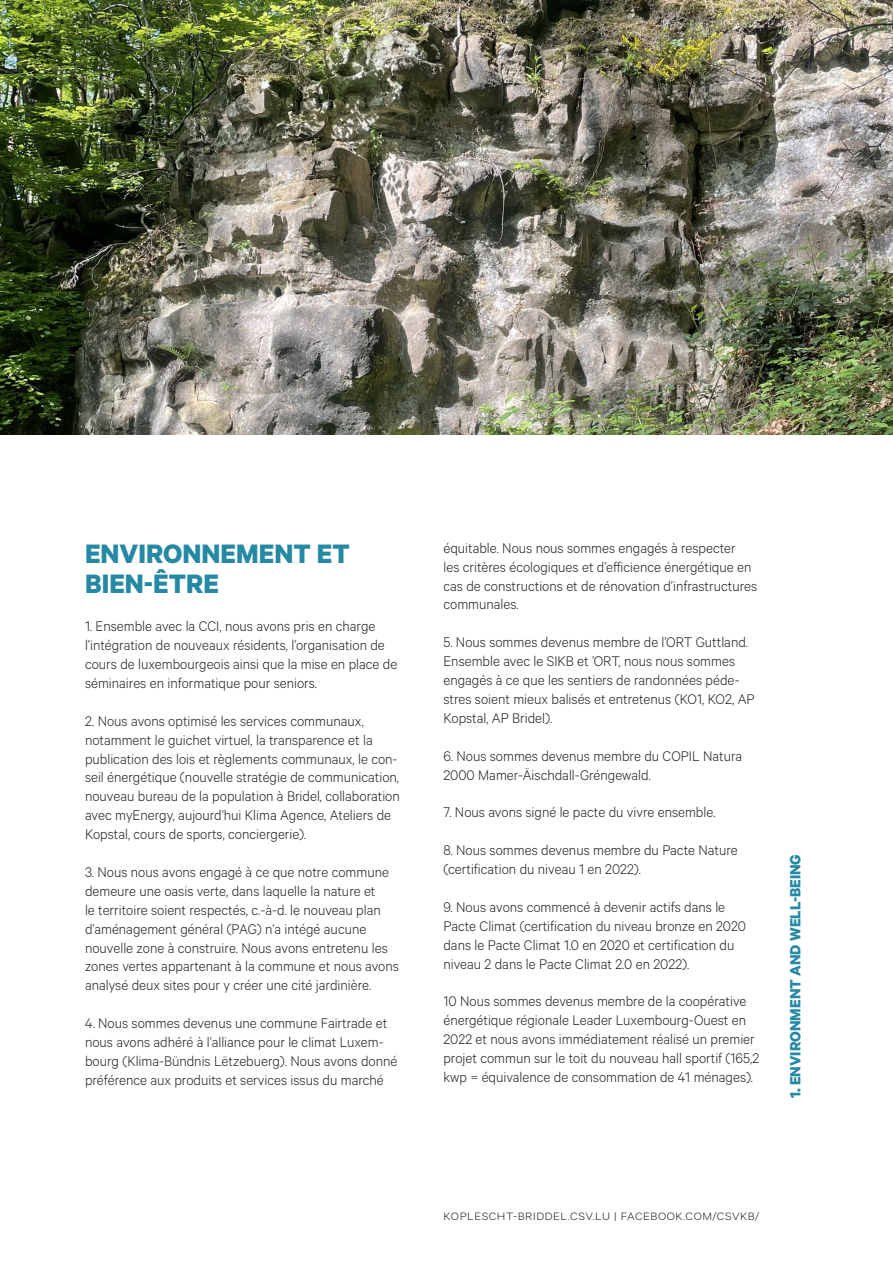
<style>
.page{position:relative;width:893px;height:1263px;background:#fff}
.page>*{position:absolute;margin:0;border:0;box-sizing:border-box;transform-origin:0 0}
._00_PAGE_COUL_TITRE{font:700 30px/30px "Calibre";color:#2589a4}
.t1{font:700 16.65px "Calibre";color:#2589a4}
._00_PAGE_COUL_TITRE-2{font:300 15.75px/18.9px "Calibre";color:#231f20}
.t2{font:300 12px "Calibre";letter-spacing:.04em;color:#231f20;scale:1.1 1}
</style>
<div class="page">
<img style="left:0;top:0;width:893px;height:435px">
<p class="_00_PAGE_COUL_TITRE" style="left:85px;top:538px;width:266px">ENVIRONNEMENT ET<br>BIEN-ÊTRE</p>
<p class="_00_PAGE_COUL_TITRE-2" style="left:85px;top:616px;width:314px">1. Ensemble avec la CCI, nous avons pris en charge l’intégration de nouveaux résidents, l’organisation de cours de luxembourgeois ainsi que la mise en place de séminaires en informatique pour seniors.</p>
<p class="_00_PAGE_COUL_TITRE-2" style="left:85px;top:711px;width:316px">2. Nous avons optimisé les services communaux, notamment le guichet virtuel, la transparence et la publication des lois et règlements communaux, le con&shy;seil énergétique (nouvelle stratégie de communication, nouveau bureau de la population à Bridel, collaboration avec myEnergy, aujourd’hui Klima Agence, Ateliers de Kopstal, cours de sports, conciergerie).</p>
<p class="_00_PAGE_COUL_TITRE-2" style="left:85px;top:862px;width:315px">3. Nous nous avons engagé à ce que notre commune demeure une oasis verte, dans laquelle la nature et<br>le territoire soient respectés, c.-à-d. le nouveau plan d’aménagement général (PAG) n’a intégé aucune nouvelle zone à construire. Nous avons entretenu les zones vertes appartenant à la commune et nous avons analysé deux sites pour y créer une cité jardinière.</p>
<p class="_00_PAGE_COUL_TITRE-2" style="left:85px;top:1013px;width:314px">4. Nous sommes devenus une commune Fairtrade et nous avons adhéré à l’alliance pour le climat Luxem&shy;bourg (Klima-Bündnis Lëtzebuerg). Nous avons donné préférence aux produits et services issus du marché</p>
<p class="_00_PAGE_COUL_TITRE-2" style="left:443px;top:538px;width:315px">équitable. Nous nous sommes engagés à respecter<br>les critères écologiques et d’efficience énergétique en cas de constructions et de rénovation d’infrastructures communales.</p>
<p class="_00_PAGE_COUL_TITRE-2" style="left:443px;top:632px;width:313px">5. Nous sommes devenus membre de l’ORT Guttland.<br>Ensemble avec le SIKB et ’ORT, nous nous sommes engagés à ce que les sentiers de randonnées péde&shy;stres soient mieux balisés et entretenus (KO1, KO2, AP Kopstal, AP Bridel).</p>
<p class="_00_PAGE_COUL_TITRE-2" style="left:443px;top:746px;width:300px">6. Nous sommes devenus membre du COPIL Natura<br>2000 Mamer-Äischdall-Gréngewald.</p>
<p class="_00_PAGE_COUL_TITRE-2" style="left:443px;top:802px;width:274px">7. Nous avons signé le pacte du vivre ensemble.</p>
<p class="_00_PAGE_COUL_TITRE-2" style="left:443px;top:840px;width:296px">8. Nous sommes devenus membre du Pacte Nature (certification du niveau 1 en 2022).</p>
<p class="_00_PAGE_COUL_TITRE-2" style="left:443px;top:897px;width:304px">9. Nous avons commencé à devenir actifs dans le Pacte Climat (certification du niveau bronze en 2020 dans le Pacte Climat 1.0 en 2020 et certification du niveau 2 dans le Pacte Climat 2.0 en 2022).</p>
<p class="_00_PAGE_COUL_TITRE-2" style="left:443px;top:991px;width:317px">10 Nous sommes devenus membre de la coopérative énergétique régionale Leader Luxembourg-Ouest en 2022 et nous avons immédiatement réalisé un premier projet commun sur le toit du nouveau hall sportif (165,2 kwp = équivalence de consommation de 41 ménages).</p>
<p class="t1" style="left:785px;top:1098px;width:246px;rotate:-90deg">1. ENVIRONMENT AND WELL-BEING</p>
<p class="t2" style="left:444px;top:1210px;width:289px">KOPLESCHT-BRIDDEL.CSV.LU | FACEBOOK.COM/CSVKB/</p>
</div>
